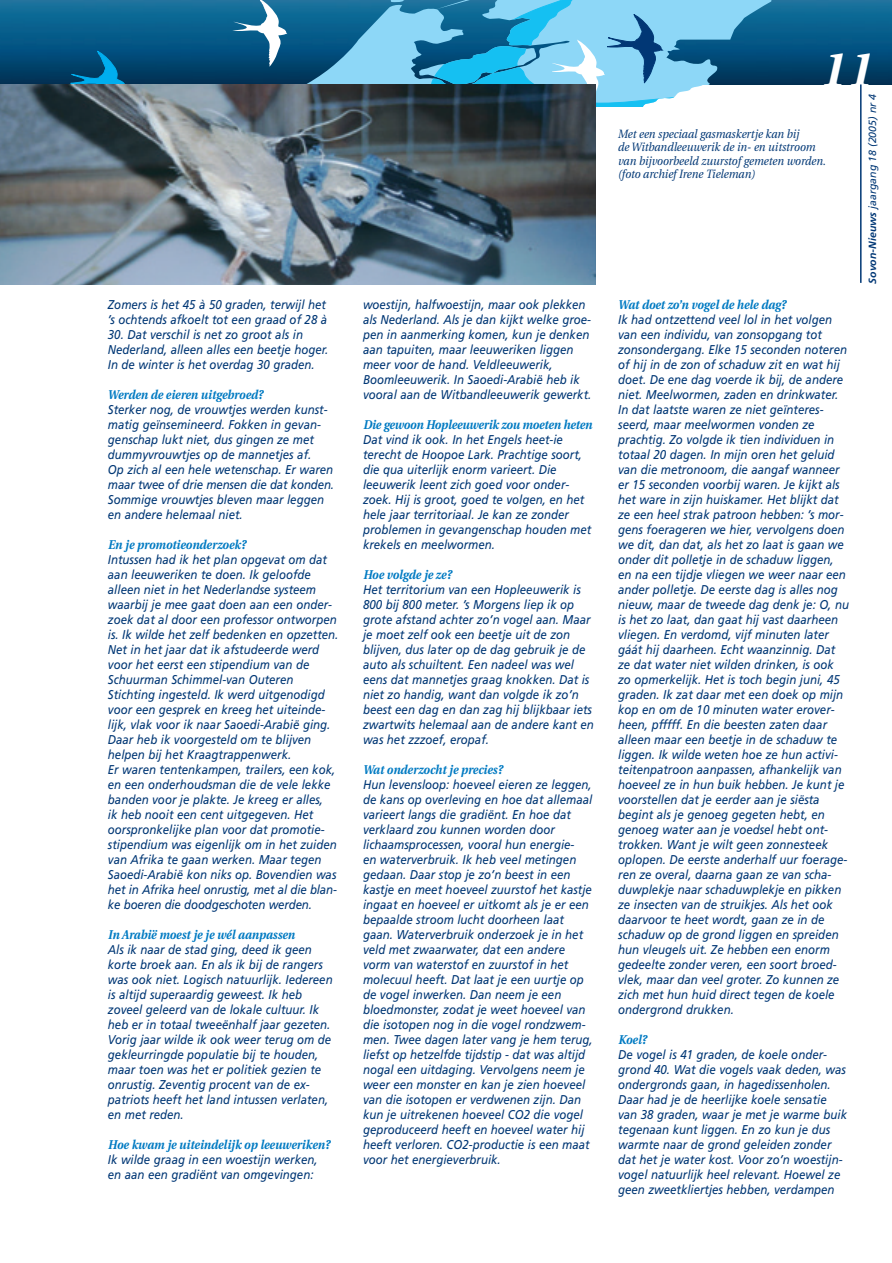
<style>
.page{position:relative;width:892px;height:1263px;background:#fff}
.page>*{position:absolute;margin:0;border:0;box-sizing:border-box;transform-origin:0 0}
.t1{font:italic 700 48px "Utopia";color:#fff}
.t2{font:italic 12.75px/15px "Frutiger";color:#013775;scale:.9 1}
.t3{font:italic 700 12.75px "Utopia";color:#007ac2;scale:.9 1}
.t4{font:italic 12px/13.5px "Utopia";color:#013775;scale:.9 1}
.t5{font:italic 10.5px "Frutiger";color:#013775}
.s1{font-weight:700}
</style>
<div class="page">
<svg style="left:0;top:0;width:892px;height:285px"></svg>
<p class="t2" style="left:108px;top:298px;width:245px">Zomers is het 45 à 50 graden, terwijl het ’s ochtends afkoelt tot een graad of 28 à</p>
<p class="t2" style="left:108px;top:328px;width:247px">30. Dat verschil is net zo groot als in<br>Nederland, alleen alles een beetje hoger.<br>In de winter is het overdag 30 graden.</p>
<p class="t3" style="left:108px;top:389px;width:174px">Werden de eieren uitgebroed?</p>
<p class="t2" style="left:108px;top:403px;width:253px">Sterker nog, de vrouwtjes werden kunst&shy;matig geïnsemineerd. Fokken in gevan&shy;genschap lukt niet, dus gingen ze met dummyvrouwtjes op de mannetjes af.<br>Op zich al een hele wetenschap. Er waren maar twee of drie mensen die dat konden.<br>Sommige vrouwtjes bleven maar leggen en andere helemaal niet.</p>
<p class="t3" style="left:108px;top:539px;width:155px">En je promotieonderzoek?</p>
<p class="t2" style="left:108px;top:553px;width:258px">Intussen had ik het plan opgevat om dat aan leeuweriken te doen. Ik geloofde alleen niet in het Nederlandse systeem waarbij je mee gaat doen aan een onder&shy;zoek dat al door een professor ontworpen is. Ik wilde het zelf bedenken en opzetten.<br>Net in het jaar dat ik afstudeerde werd voor het eerst een stipendium van de Schuurman Schimmel-van Outeren Stichting ingesteld. Ik werd uitgenodigd voor een gesprek en kreeg het uiteinde&shy;lijk, vlak voor ik naar Saoedi-Arabië ging.<br>Daar heb ik voorgesteld om te blijven helpen bij het Kraagtrappenwerk.<br>Er waren tentenkampen, trailers, een kok, en een onderhoudsman die de vele lekke banden voor je plakte. Je kreeg er alles,<br>ik heb nooit een cent uitgegeven. Het oorspronkelijke plan voor dat promotie&shy;stipendium was eigenlijk om in het zuiden van Afrika te gaan werken. Maar tegen Saoedi-Arabië kon niks op. Bovendien was het in Afrika heel onrustig, met al die blan&shy;ke boeren die doodgeschoten werden.</p>
<p class="t3" style="left:108px;top:929px;width:209px">In Arabië moest je je wél aanpassen</p>
<p class="t2" style="left:108px;top:943px;width:251px">Als ik naar de stad ging, deed ik geen korte broek aan. En als ik bij de rangers was ook niet. Logisch natuurlijk. Iedereen is altijd superaardig geweest. Ik heb zoveel geleerd van de lokale cultuur. Ik heb er in totaal tweeënhalf jaar gezeten.<br>Vorig jaar wilde ik ook weer terug om de gekleurringde populatie bij te houden, maar toen was het er politiek gezien te onrustig. Zeventig procent van de ex&shy;patriots heeft het land intussen verlaten, en met reden.</p>
<p class="t3" style="left:108px;top:1139px;width:248px">Hoe kwam je uiteindelijk op leeuweriken?</p>
<p class="t2" style="left:108px;top:1153px;width:235px">Ik wilde graag in een woestijn werken, en aan een gradiënt van omgevingen:</p>
<p class="t2" style="left:363px;top:298px;width:255px">woestijn, halfwoestijn, maar ook plekken als Nederland. Als je dan kijkt welke groe&shy;pen in aanmerking komen, kun je denken aan tapuiten, maar leeuweriken liggen meer voor de hand. Veldleeuwerik, Boomleeuwerik. In Saoedi-Arabië heb ik vooral aan de Witbandleeuwerik gewerkt.</p>
<p class="t3" style="left:363px;top:419px;width:256px">Die gewoon Hopleeuwerik zou moeten heten</p>
<p class="t2" style="left:363px;top:433px;width:255px">Dat vind ik ook. In het Engels heet-ie terecht de Hoopoe Lark. Prachtige soort, die qua uiterlijk enorm varieert. Die leeuwerik leent zich goed voor onder&shy;zoek. Hij is groot, goed te volgen, en het hele jaar territoriaal. Je kan ze zonder problemen in gevangenschap houden met krekels en meelwormen.</p>
<p class="t3" style="left:363px;top:569px;width:100px">Hoe volgde je ze?</p>
<p class="t2" style="left:363px;top:583px;width:258px">Het territorium van een Hopleeuwerik is 800 bij 800 meter. ’s Morgens liep ik op grote afstand achter zo’n vogel aan. Maar je moet zelf ook een beetje uit de zon blijven, dus later op de dag gebruik je de auto als schuiltent. Een nadeel was wel eens dat mannetjes graag knokken. Dat is niet zo handig, want dan volgde ik zo’n beest een dag en dan zag hij blijkbaar iets zwartwits helemaal aan de andere kant en was het zzzoef, eropaf.</p>
<p class="t3" style="left:363px;top:764px;width:157px">Wat onderzocht je precies?</p>
<p class="t2" style="left:363px;top:778px;width:257px">Hun levensloop: hoeveel eieren ze leggen, de kans op overleving en hoe dat allemaal varieert langs die gradiënt. En hoe dat verklaard zou kunnen worden door lichaamsprocessen, vooral hun energie-<br>en waterverbruik. Ik heb veel metingen gedaan. Daar stop je zo’n beest in een kastje en meet hoeveel zuurstof het kastje ingaat en hoeveel er uitkomt als je er een bepaalde stroom lucht doorheen laat gaan. Waterverbruik onderzoek je in het veld met zwaarwater, dat een andere vorm van waterstof en zuurstof in het molecuul heeft. Dat laat je een uurtje op de vogel inwerken. Dan neem je een bloedmonster, zodat je weet hoeveel van die isotopen nog in die vogel rondzwem&shy;men. Twee dagen later vang je hem terug, liefst op hetzelfde tijdstip - dat was altijd nogal een uitdaging. Vervolgens neem je weer een monster en kan je zien hoeveel van die isotopen er verdwenen zijn. Dan kun je uitrekenen hoeveel CO2 die vogel geproduceerd heeft en hoeveel water hij heeft verloren. CO2-productie is een maat voor het energieverbruik.</p>
<h1 class="t1" style="left:819px;top:50px;width:55px">11</h1>
<p class="t5" style="left:868px;top:284px;width:191px;rotate:-90deg"><span class="s1">Sovon-Nieuws</span> jaargang 18 (2005) nr 4</p>
<p class="t4" style="left:618px;top:128px;width:232px">Met een speciaal gasmaskertje kan bij<br>de Witbandleeuwerik de in- en uitstroom van bijvoorbeeld zuurstof gemeten worden. (foto archief Irene Tieleman)</p>
<p class="t3" style="left:618px;top:299px;width:188px">Wat doet zo’n vogel de hele dag?</p>
<p class="t2" style="left:618px;top:313px;width:258px">Ik had ontzettend veel lol in het volgen van een individu, van zonsopgang tot zonsondergang. Elke 15 seconden noteren of hij in de zon of schaduw zit en wat hij doet. De ene dag voerde ik bij, de andere niet. Meelwormen, zaden en drinkwater.<br>In dat laatste waren ze niet geïnteres&shy;seerd, maar meelwormen vonden ze prachtig. Zo volgde ik tien individuen in totaal 20 dagen. In mijn oren het geluid van die metronoom, die aangaf wanneer er 15 seconden voorbij waren. Je kijkt als het ware in zijn huiskamer. Het blijkt dat ze een heel strak patroon hebben: ’s mor&shy;gens foerageren we hier, vervolgens doen we dit, dan dat, als het zo laat is gaan we onder dit polletje in de schaduw liggen, en na een tijdje vliegen we weer naar een ander polletje. De eerste dag is alles nog nieuw, maar de tweede dag denk je: O, nu is het zo laat, dan gaat hij vast daarheen vliegen. En verdomd, vijf minuten later gáát hij daarheen. Echt waanzinnig. Dat ze dat water niet wilden drinken, is ook zo opmerkelijk. Het is toch begin juni, 45 graden. Ik zat daar met een doek op mijn kop en om de 10 minuten water erover&shy;heen, pfffff. En die beesten zaten daar alleen maar een beetje in de schaduw te liggen. Ik wilde weten hoe ze hun activi&shy;teitenpatroon aanpassen, afhankelijk van hoeveel ze in hun buik hebben. Je kunt je voorstellen dat je eerder aan je siësta begint als je genoeg gegeten hebt, en genoeg water aan je voedsel hebt ont&shy;trokken. Want je wilt geen zonnesteek oplopen. De eerste anderhalf uur foerage&shy;ren ze overal, daarna gaan ze van scha&shy;duwplekje naar schaduwplekje en pikken ze insecten van de struikjes. Als het ook daarvoor te heet wordt, gaan ze in de schaduw op de grond liggen en spreiden hun vleugels uit. Ze hebben een enorm gedeelte zonder veren, een soort broed&shy;vlek, maar dan veel groter. Zo kunnen ze zich met hun huid direct tegen de koele ondergrond drukken.</p>
<p class="t3" style="left:618px;top:1034px;width:33px">Koel?</p>
<p class="t2" style="left:618px;top:1048px;width:256px">De vogel is 41 graden, de koele onder&shy;grond 40. Wat die vogels vaak deden, was ondergronds gaan, in hagedissenholen.<br>Daar had je de heerlijke koele sensatie van 38 graden, waar je met je warme buik tegenaan kunt liggen. En zo kun je dus warmte naar de grond geleiden zonder dat het je water kost. Voor zo’n woestijn&shy;vogel natuurlijk heel relevant. Hoewel ze geen zweetkliertjes hebben, verdampen</p>
</div>
